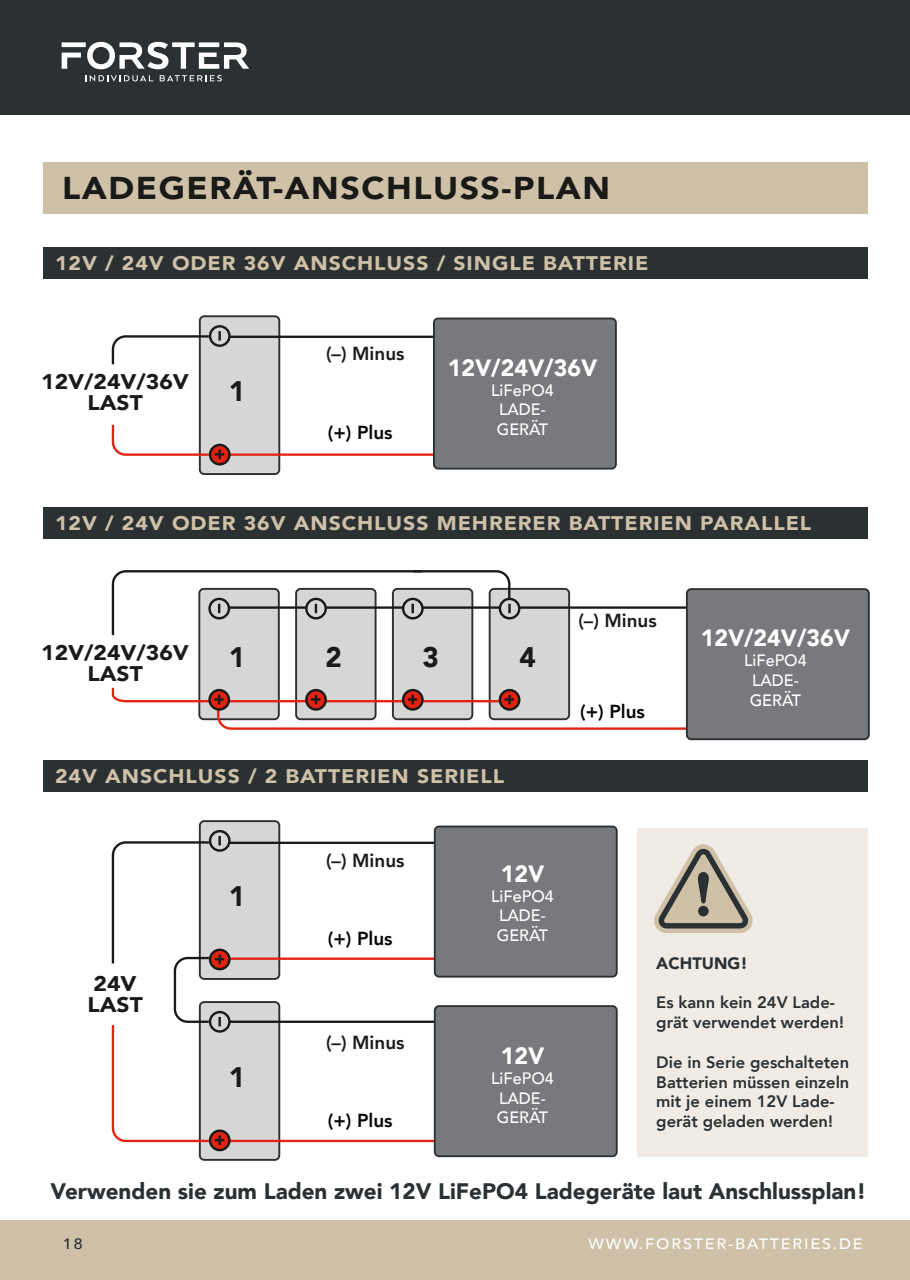
<style>
.page{position:relative;width:910px;height:1280px;background:#fff}
.page>*{position:absolute;margin:0;border:0;box-sizing:border-box;transform-origin:0 0}
.t1{font:900 31.5px "Avenir";letter-spacing:.045em;color:#1a1a18;scale:1.08 1}
.t2{font:900 28.2px "Avenir";color:#1a1a18}
.t3{font:900 23.55px "Avenir";color:#fff}
.t4{font:900 22.35px "Avenir";color:#2b3033}
.t5{font:900 21.15px/21.1px "Avenir";color:#1a1a18;text-align:center;scale:1.08 1}
.t6{font:900 19.65px "Avenir";letter-spacing:.045em;color:#cec1a7;scale:1.08 1}
.t7{font:800 18.9px "Avenir";color:#1a1a18}
.t8{font:800 18.9px "Avenir";color:#030304}
.t9{font:800 16.5px/19.8px "Avenir";color:#2b3033}
.t10{font:500 16.5px/19.8px "Avenir";color:#fff;text-align:center}
.t11{font:900 16.5px "Avenir";color:#2b3033}
.t12{font:500 15px "Avenir";letter-spacing:.11em;color:#fff;scale:1.08 1}
.t13{font:500 15px "Avenir";color:#2b3033;scale:1.08 1}
</style>
<div class="page">
<div style="left:200px;top:821px;width:79px;height:158px;background:#d6d6d7;border-radius:4px"></div>
<div style="left:199px;top:820px;width:81px;height:160px;border:2px solid #2b3033;border-radius:4px"></div>
<div style="left:200px;top:1002px;width:79px;height:158px;background:#d6d6d7;border-radius:4px"></div>
<div style="left:199px;top:1001px;width:81px;height:160px;border:2px solid #2b3033;border-radius:4px"></div>
<div style="left:200px;top:316px;width:79px;height:158px;background:#d6d6d7;border-radius:4px"></div>
<div style="left:199px;top:315px;width:81px;height:160px;border:2px solid #2b3033;border-radius:4px"></div>
<div style="left:43px;top:247px;width:825px;height:32px;background:#2b3033"></div>
<div style="left:43px;top:507px;width:825px;height:32px;background:#2b3033"></div>
<div style="left:43px;top:760px;width:825px;height:32px;background:#2b3033"></div>
<div style="left:0;top:0;width:910px;height:115px;background:#2b3033"></div>
<svg style="left:85px;top:75px;width:68px;height:6px"></svg>
<svg style="left:160px;top:75px;width:62px;height:6px"></svg>
<svg style="left:62px;top:42px;width:187px;height:27px"></svg>
<div style="left:43px;top:162px;width:825px;height:52px;background:#cec1a7"></div>
<hr style="left:229px;top:453px;width:229px;height:3px;background:#e42211">
<svg style="left:111px;top:334px;width:100px;height:33px"></svg>
<hr style="left:228px;top:336px;width:221px;height:2px;background:#1a1a18">
<hr style="left:229px;top:957px;width:229px;height:3px;background:#e42211">
<div style="left:637px;top:828px;width:231px;height:329px;background:#f0ece5"></div>
<svg style="left:654px;top:844px;width:99px;height:89px"></svg>
<hr style="left:228px;top:842px;width:221px;height:2px;background:#1a1a18">
<hr style="left:229px;top:1140px;width:229px;height:2px;background:#e42211">
<hr style="left:228px;top:1020px;width:221px;height:3px;background:#1a1a18">
<div style="left:0;top:1220px;width:910px;height:60px;background:#cec1a7"></div>
<svg style="left:210px;top:326px;width:19px;height:20px"></svg>
<div style="left:209px;top:325px;width:22px;height:22px;border:2px solid #1a1a18;border-radius:50%"></div>
<svg style="left:218px;top:331px;width:3px;height:10px"></svg>
<svg style="left:210px;top:445px;width:19px;height:19px"></svg>
<div style="left:209px;top:444px;width:22px;height:21px;border:2px solid #1a1a18;border-radius:50%"></div>
<svg style="left:111px;top:422px;width:113px;height:37px"></svg>
<div style="left:434px;top:318px;width:182px;height:151px;background:#78797c;border-radius:4px"></div>
<div style="left:433px;top:318px;width:184px;height:152px;border:2px solid #2b3033;border-radius:4px"></div>
<div style="left:435px;top:826px;width:182px;height:151px;background:#78797c;border-radius:4px"></div>
<div style="left:434px;top:825px;width:184px;height:152px;border:2px solid #2b3033;border-radius:4px"></div>
<div style="left:435px;top:1006px;width:182px;height:150px;background:#78797c;border-radius:4px"></div>
<div style="left:434px;top:1005px;width:184px;height:152px;border:2px solid #2b3033;border-radius:4px"></div>
<svg style="left:210px;top:831px;width:19px;height:19px"></svg>
<div style="left:209px;top:830px;width:22px;height:22px;border:2px solid #1a1a18;border-radius:50%"></div>
<svg style="left:210px;top:950px;width:19px;height:19px"></svg>
<div style="left:209px;top:948px;width:22px;height:22px;border:2px solid #1a1a18;border-radius:50%"></div>
<svg style="left:210px;top:1012px;width:19px;height:19px"></svg>
<div style="left:209px;top:1011px;width:22px;height:22px;border:2px solid #1a1a18;border-radius:50%"></div>
<svg style="left:210px;top:1131px;width:19px;height:19px"></svg>
<div style="left:209px;top:1129px;width:22px;height:22px;border:2px solid #1a1a18;border-radius:50%"></div>
<svg style="left:111px;top:836px;width:113px;height:309px"></svg>
<div style="left:199px;top:589px;width:80px;height:130px;background:#d6d6d7;border-radius:4px"></div>
<div style="left:198px;top:588px;width:82px;height:132px;border:2px solid #2b3033;border-radius:4px"></div>
<div style="left:296px;top:589px;width:80px;height:130px;background:#d6d6d7;border-radius:4px"></div>
<div style="left:295px;top:588px;width:82px;height:132px;border:2px solid #2b3033;border-radius:4px"></div>
<div style="left:393px;top:589px;width:79px;height:130px;background:#d6d6d7;border-radius:4px"></div>
<div style="left:392px;top:588px;width:81px;height:132px;border:2px solid #2b3033;border-radius:4px"></div>
<div style="left:490px;top:589px;width:79px;height:130px;background:#d6d6d7;border-radius:4px"></div>
<div style="left:489px;top:588px;width:81px;height:132px;border:2px solid #2b3033;border-radius:4px"></div>
<hr style="left:218px;top:606px;width:483px;height:3px;background:#1a1a18">
<div style="left:687px;top:589px;width:182px;height:150px;background:#78797c;border-radius:4px"></div>
<div style="left:686px;top:588px;width:184px;height:152px;border:2px solid #2b3033;border-radius:4px"></div>
<svg style="left:500px;top:599px;width:19px;height:19px"></svg>
<div style="left:499px;top:598px;width:21px;height:21px;border:2px solid #1a1a18;border-radius:50%"></div>
<svg style="left:111px;top:570px;width:401px;height:67px"></svg>
<svg style="left:111px;top:685px;width:578px;height:46px"></svg>
<h1 class="t1" style="left:62px;top:161px;width:509px">LADEGERÄT-ANSCHLUSS-PLAN</h1>
<p class="t6" style="left:55px;top:246px;width:551px">12V / 24V ODER 36V ANSCHLUSS / SINGLE BATTERIE</p>
<p class="t5" style="left:41px;top:371px;width:138px">12V/24V/36V<br>LAST</p>
<h2 class="t2" style="left:229px;top:367px;width:18px">1</h2>
<p class="t7" style="left:326px;top:339px;width:80px">(–) Minus</p>
<p class="t8" style="left:328px;top:417px;width:66px">(+) Plus</p>
<h3 class="t3" style="left:448px;top:347px;width:151px">12V/24V/36V</h3>
<p class="t10" style="left:491px;top:379px;width:64px">LiFePO4<br>LADE-<br>GERÄT</p>
<p class="t6" style="left:55px;top:506px;width:702px">12V / 24V ODER 36V ANSCHLUSS MEHRERER BATTERIEN PARALLEL</p>
<p class="t5" style="left:41px;top:641px;width:138px">12V/24V/36V<br>LAST</p>
<h2 class="t2" style="left:326px;top:633px;width:18px">2</h2>
<h2 class="t2" style="left:423px;top:633px;width:18px">3</h2>
<h2 class="t2" style="left:520px;top:633px;width:18px">4</h2>
<h2 class="t2" style="left:229px;top:633px;width:18px">1</h2>
<p class="t6" style="left:55px;top:760px;width:417px">24V ANSCHLUSS / 2 BATTERIEN SERIELL</p>
<p class="t7" style="left:578px;top:606px;width:80px">(–) Minus</p>
<p class="t8" style="left:580px;top:696px;width:66px">(+) Plus</p>
<h2 class="t2" style="left:229px;top:872px;width:18px">1</h2>
<p class="t7" style="left:326px;top:846px;width:80px">(–) Minus</p>
<p class="t8" style="left:328px;top:923px;width:66px">(+) Plus</p>
<h3 class="t3" style="left:501px;top:853px;width:45px">12V</h3>
<p class="t10" style="left:491px;top:885px;width:64px">LiFePO4<br>LADE-<br>GERÄT</p>
<h3 class="t3" style="left:701px;top:618px;width:151px">12V/24V/36V</h3>
<p class="t10" style="left:744px;top:650px;width:64px">LiFePO4<br>LADE-<br>GERÄT</p>
<p class="t5" style="left:87px;top:973px;width:53px;text-align:left">24V<br>LAST</p>
<h2 class="t2" style="left:229px;top:1053px;width:18px">1</h2>
<p class="t11" style="left:656px;top:949px;width:93px">ACHTUNG!</p>
<p class="t9" style="left:656px;top:993px;width:189px">Es kann kein 24V Lade&shy;grät verwendet werden!</p>
<p class="t9" style="left:656px;top:1052px;width:195px;text-align:justify">Die in Serie geschalteten Batterien müssen einzeln mit je einem 12V Lade-</p>
<p class="t7" style="left:326px;top:1028px;width:80px">(–) Minus</p>
<h3 class="t3" style="left:501px;top:1036px;width:45px">12V</h3>
<p class="t10" style="left:491px;top:1067px;width:64px">LiFePO4<br>LADE-<br>GERÄT</p>
<p class="t8" style="left:328px;top:1106px;width:66px">(+) Plus</p>
<p class="t9" style="left:656px;top:1111px;width:178px">gerät geladen werden!</p>
<h3 class="t4" style="left:51px;top:1172px;width:817px">Verwenden sie zum Laden zwei 12V LiFePO4 Ladegeräte laut Anschlussplan!</h3>
<p class="t13" style="left:63px;top:1231px;width:20px">18</p>
<p class="t12" style="left:588px;top:1231px;width:255px">WWW.FORSTER-BATTERIES.DE</p>
</div>
